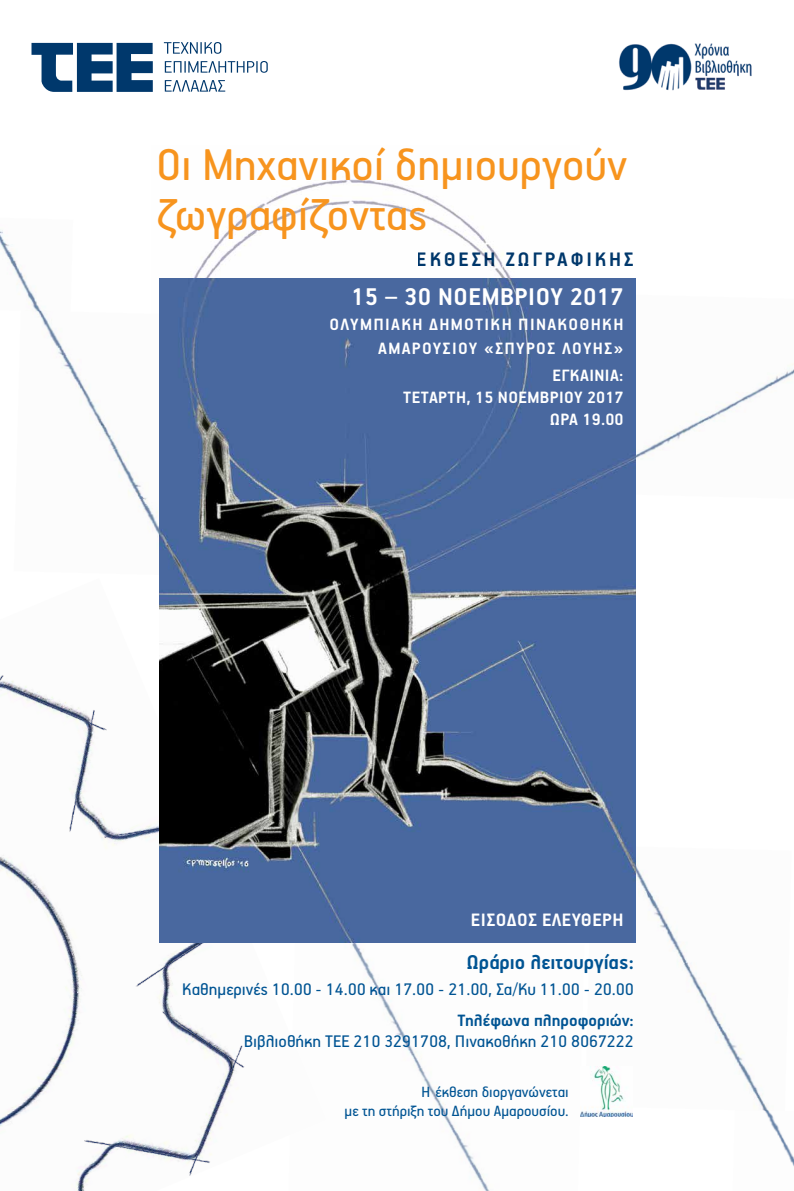
<style>
.page{position:relative;width:794px;height:1191px;background:#fff}
.page>*{position:absolute;margin:0;border:0;box-sizing:border-box;transform-origin:0 0}
.t1{font:49.88px/49.9px "PF Handbook Pro";color:#f7941e}
.t2{font:700 27.12px "PF Handbook Pro";letter-spacing:.02em;color:#fff}
.t3{font:700 22.31px "PF Handbook Pro";color:#005493}
.t4{font:700 21.88px "PF Handbook Pro";letter-spacing:.12em;color:#00386c}
.t5{font:700 20.12px "PF Handbook Pro";letter-spacing:.02em;color:#fff}
.t6{font:18.81px "PF Handbook Pro";color:#005493}
.t7{font:700 18.38px/24.5px "PF Handbook Pro";letter-spacing:.06em;color:#fff;text-align:right}
.t8{font:700 18.38px/22.1px "PF Handbook Pro";letter-spacing:.02em;color:#fff;text-align:right}
.t9{font:700 18.38px "PF Handbook Pro";color:#005493}
.t10{font:16.62px/19.2px "PF Handbook Pro";color:#005493;text-align:right}
</style>
<div class="page">
<img style="left:194px;top:179px;width:317px;height:99px">
<img style="left:38px;top:312px;width:121px;height:224px">
<img style="left:0;top:230px;width:43px;height:82px">
<img style="left:0;top:675px;width:288px;height:516px">
<img style="left:288px;top:942px;width:296px;height:249px">
<img style="left:635px;top:294px;width:159px;height:205px">
<img style="left:585px;top:845px;width:183px;height:264px">
<img style="left:762px;top:1109px;width:32px;height:58px">
<img style="left:159px;top:278px;width:476px;height:664px">
<svg style="left:32px;top:43px;width:121px;height:49px"></svg>
<svg style="left:164px;top:42px;width:57px;height:12px"></svg>
<svg style="left:165px;top:61px;width:103px;height:12px"></svg>
<svg style="left:165px;top:80px;width:60px;height:12px"></svg>
<img style="left:619px;top:43px;width:133px;height:48px">
<img style="left:580px;top:1067px;width:53px;height:49px">
<h1 class="t1" style="left:156px;top:138px;width:472px">Οι Μηχανικοί δημιουργούν ζωγραφίζοντας</h1>
<p class="t4" style="left:417px;top:246px;width:218px">EΚΘΕΣΗ ΖΩΓΡΑΦΙΚΗΣ</p>
<h2 class="t2" style="left:351px;top:280px;width:274px">15 – 30 ΝΟΕΜΒΡΊΟΥ 2017</h2>
<p class="t7" style="left:329px;top:311px;width:296px">ΟΛΥΜΠΙΑΚΉ ΔΗΜΟΤΙΚΉ ΠΙΝΑΚΟΘΉΚΗ<br>ΑΜΑΡΟΥΣΊΟΥ «ΣΠΎΡΟΣ ΛΟΎΗΣ»</p>
<p class="t8" style="left:403px;top:364px;width:222px">EΓΚΑΊΝΙΑ:<br>ΤΕΤΆΡΤΗ, 15 ΝΟΕΜΒΡΊΟΥ 2017<br>ΏΡΑ 19.00</p>
<p class="t5" style="left:471px;top:907px;width:151px">EΙΣΟΔΟΣ ΕΛΕΥΘΕΡΗ</p>
<p class="t3" style="left:466px;top:948px;width:169px">Ωράριο λειτουργίας:</p>
<p class="t6" style="left:182px;top:977px;width:453px">Καθημερινές 10.00 - 14.00 και 17.00 - 21.00, Σα/Κυ 11.00 - 20.00</p>
<p class="t9" style="left:457px;top:1008px;width:178px">Τηλέφωνα πληροφοριών:</p>
<p class="t6" style="left:244px;top:1030px;width:391px">Βιβλιοθήκη ΤΕΕ 210 3291708, Πινακοθήκη 210 8067222</p>
<p class="t10" style="left:344px;top:1081px;width:226px">Η έκθεση διοργανώνεται<br>με τη στήριξη του Δήμου Αμαρουσίου.</p>
</div>
